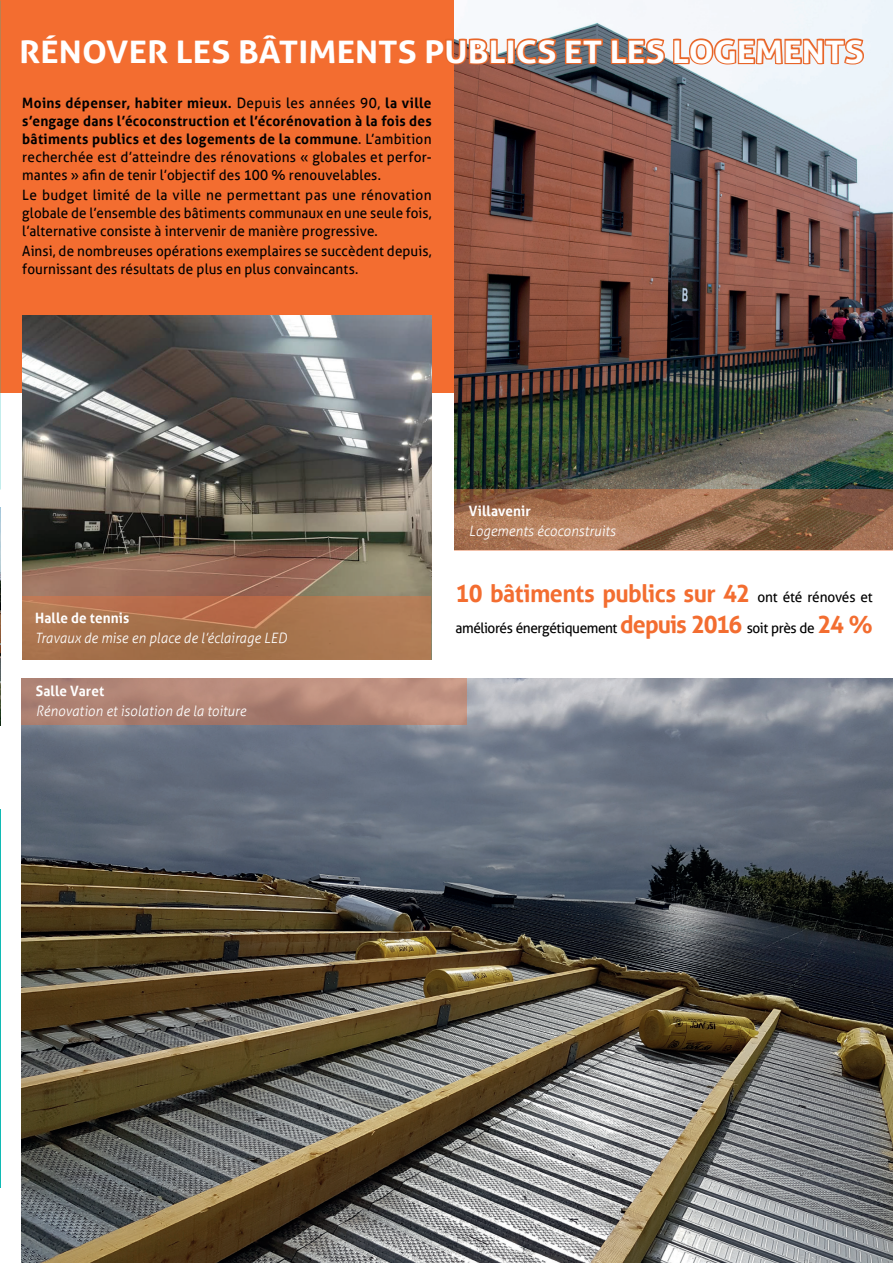
<style>
.page{position:relative;width:893px;height:1263px;background:#fff}
.page>*{position:absolute;margin:0;border:0;box-sizing:border-box;transform-origin:0 0}
.t1{font:700 31.05px "Aller";color:#fff;scale:1.11 1}
.t2{font:700 24.15px "Aller";letter-spacing:-.025em;color:#f36d30;scale:.96 1}
.t3{font:14.25px/18px "Aller";letter-spacing:.005em;color:#000001;text-align:justify;scale:.96 1}
.t4{font:14.25px/18px "Aller";letter-spacing:.005em;color:#000001;scale:.95 1}
.t5{font:italic 300 14.25px "Aller";letter-spacing:.005em;color:#fff;scale:.95 1}
.t6{font:14.25px "Aller";letter-spacing:-.035em;color:#000001;scale:.96 1}
.t7{font:700 14.25px "Aller";letter-spacing:.01em;color:#fff;scale:.95 1}
.s1{color:#e86528}
.s2{font-weight:700}
.s3{font-weight:400;font-size:14.25px;color:#000001}
.s4{font-weight:700;font-size:24.15px;color:#f36d30}
</style>
<div class="page">
<img style="left:0;top:809px;width:1px;height:379px">
<div style="left:0;top:0;width:767px;height:393px;background:#f36d30"></div>
<img style="left:455px;top:0;width:438px;height:489px">
<img style="left:22px;top:316px;width:410px;height:344px">
<img style="left:0;top:0;width:1px;height:489px">
<hr style="left:0;top:415px;width:1px;height:74px;background:#f5c34d">
<svg style="left:22px;top:596px;width:409px;height:64px;background:#ac734e"></svg>
<svg style="left:455px;top:489px;width:438px;height:61px;background:#986b4d"></svg>
<img style="left:0;top:507px;width:1px;height:218px">
<img style="left:21px;top:678px;width:872px;height:585px">
<svg style="left:21px;top:678px;width:446px;height:47px;background:#b38677"></svg>
<h1 class="t1" style="left:19px;top:32px;width:762px">RÉNOVER LES BÂTIMENTS P<span class="s1">UBLICS ET LES LOGEMENTS</span></h1>
<p class="t3" style="left:22px;top:93px;width:428px"><span class="s2">Moins dépenser, habiter mieux.</span> Depuis les années 90, <span class="s2">la ville s’engage dans l’écoconstruction et l’écorénovation à la fois des bâtiments publics et des logements de la commune</span>. L’ambition recherchée est d’atteindre des rénovations « globales et perfor&shy;mantes » afin de tenir l’objectif des 100 % renouvelables.</p>
<p class="t3" style="left:22px;top:186px;width:428px">Le budget limité de la ville ne permettant pas une rénovation globale de l’ensemble des bâtiments communaux en une seule fois, l’alternative consiste à intervenir de manière progressive.</p>
<p class="t4" style="left:22px;top:242px;width:432px">Ainsi, de nombreuses opérations exemplaires se succèdent depuis, fournissant des résultats de plus en plus convaincants.</p>
<p class="t7" style="left:35px;top:609px;width:101px">Halle de tennis</p>
<p class="t5" style="left:35px;top:629px;width:267px">Travaux de mise en place de l’éclairage LED</p>
<p class="t7" style="left:36px;top:682px;width:74px">Salle Varet</p>
<p class="t5" style="left:36px;top:703px;width:223px">Rénovation et isolation de la toiture</p>
<p class="t7" style="left:469px;top:502px;width:67px">Villavenir</p>
<p class="t5" style="left:469px;top:522px;width:156px">Logements écoconstruits</p>
<h2 class="t2" style="left:456px;top:579px;width:436px">10 bâtiments publics sur 42 <span class="s3">ont été rénovés et</span></h2>
<p class="t6" style="left:456px;top:619px;width:436px">améliorés énergétiquement <span class="s4">depuis 2016</span> soit près de <span class="s4">24 %</span></p>
</div>
